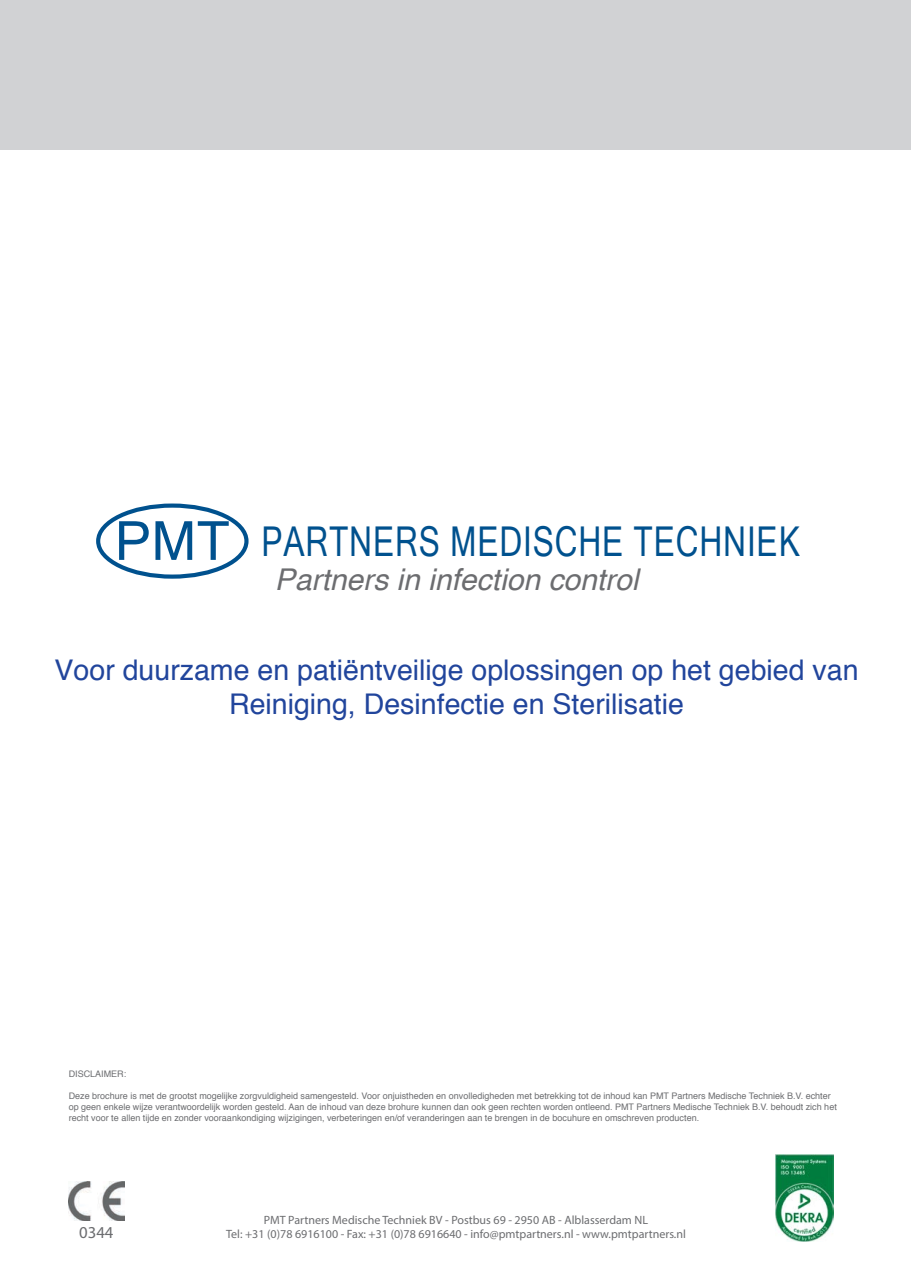
<style>
.page{position:relative;width:912px;height:1280px;background:#fff}
.page>*{position:absolute;margin:0;border:0;box-sizing:border-box;transform-origin:0 0}
.t1{font:41.1px "Microsoft Sans Serif";color:#00518e;scale:.77 1}
.t2{font:italic 30px "Helvetica";color:#6c6d70}
.t3{font:28.5px/34.2px "Helvetica";color:#21459c;text-align:center}
.t4{font:16.65px "Myriad Pro";color:#6c6d70}
.t5{font:12px/14.4px "Myriad Pro";color:#6c6d70;text-align:center}
.t6{font:9px/10.8px "Helvetica";color:#6c6d70}
.s1{font-size:54px}
</style>
<div class="page">
<div style="left:0;top:0;width:910px;height:149px;background:#d1d2d4"></div>
<img style="left:69px;top:1182px;width:55px;height:39px">
<div style="left:96px;top:503px;width:152px;height:76px;border:4px solid #00518e;border-radius:50%"></div>
<img style="left:775px;top:1155px;width:58px;height:86px">
<h1 class="t1" style="left:115px;top:518px;width:890px"><span class="s1">!"#</span> !$%#&amp;'%()"'*+(,-')#',-&amp;+'.</h1>
<h2 class="t2" style="left:274px;top:567px;width:365px">Partners in infection control</h2>
<h3 class="t3" style="left:55px;top:655px;width:805px">Voor duurzame en patiëntveilige oplossingen op het gebied van<br>Reiniging, Desinfectie en Sterilisatie</h3>
<p class="t6" style="left:69px;top:1069px;width:59px">DISCLAIMER:</p>
<p class="t6" style="left:69px;top:1091px;width:769px">Deze brochure is met de grootst mogelijke zorgvuldigheid samengesteld. Voor onjuistheden en onvolledigheden met betrekking tot de inhoud kan PMT Partners Medische Techniek B.V. echter op geen enkele wijze verantwoordelijk worden gesteld. Aan de inhoud van deze brohure kunnen dan ook geen rechten worden ontleend. PMT Partners Medische Techniek B.V. behoudt zich het recht voor te allen tijde en zonder vooraankondiging wijzigingen, verbeteringen en/of veranderingen aan te brengen in de bocuhure en omschreven producten.</p>
<h3 class="t4" style="left:79px;top:1222px;width:36px">0344</h3>
<h3 class="t5" style="left:226px;top:1212px;width:461px">PMT Partners Medische Techniek BV - Postbus 69 - 2950 AB - Alblasserdam NL<br>Tel: +31 (0)78 6916100 - Fax: +31 (0)78 6916640 - info@pmtpartners.nl - www.pmtpartners.nl</h3>
</div>
